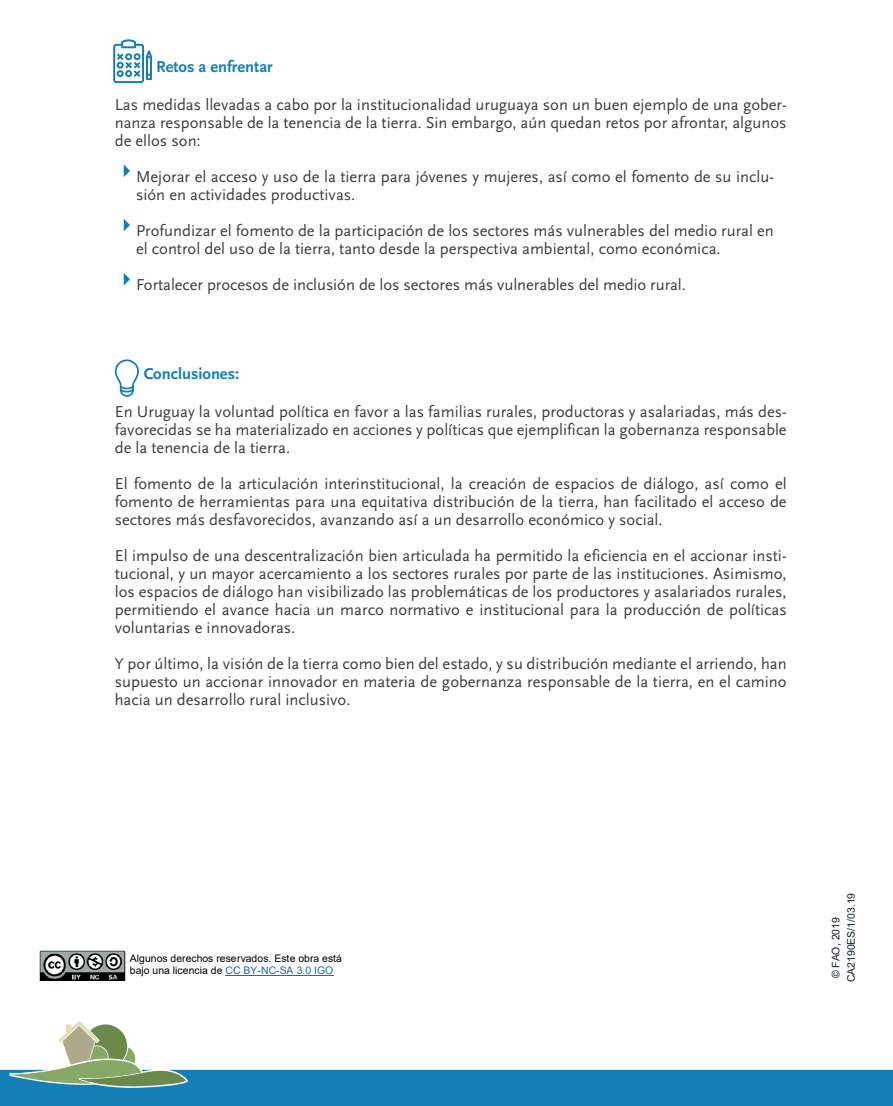
<style>
.page{position:relative;width:893px;height:1106px;background:#fff}
.page>*{position:absolute;margin:0;border:0;box-sizing:border-box;transform-origin:0 0}
.t1{font:16.5px/18px "Scala Sans Regular LF";color:#3e3e3f;text-align:justify}
.t2{font:16.5px "Scala Sans Bold LF";color:#147fb4}
.t3{font:10.5px/12.3px "Arial";color:#000001}
.t4{font:10.5px/15.5px "Arial";color:#151f26}
.s1{color:#1b6ab5}
</style>
<div class="page">
<svg style="left:0;top:1021px;width:893px;height:85px"></svg>
<svg style="left:115px;top:359px;width:24px;height:38px"></svg>
<svg style="left:124px;top:165px;width:6px;height:12px"></svg>
<svg style="left:124px;top:219px;width:6px;height:12px"></svg>
<svg style="left:124px;top:273px;width:6px;height:12px"></svg>
<svg style="left:113px;top:39px;width:39px;height:44px"></svg>
<hr style="left:226px;top:975px;width:108px;height:1px;background:#1b6ab5">
<img style="left:40px;top:950px;width:85px;height:31px">
<p class="t2" style="left:156px;top:58px;width:118px">Retos a enfrentar</p>
<p class="t1" style="left:115px;top:96px;width:673px">Las medidas llevadas a cabo por la institucionalidad uruguaya son un buen ejemplo de una gober&shy;nanza responsable de la tenencia de la tierra. Sin embargo, aún quedan retos por afrontar, algunos de ellos son:</p>
<p class="t1" style="left:136px;top:168px;width:639px">Mejorar el acceso y uso de la tierra para jóvenes y mujeres, así como el fomento de su inclu&shy;sión en actividades productivas.</p>
<p class="t1" style="left:136px;top:222px;width:639px">Profundizar el fomento de la participación de los sectores más vulnerables del medio rural en el control del uso de la tierra, tanto desde la perspectiva ambiental, como económica.</p>
<p class="t1" style="left:136px;top:276px;width:551px">Fortalecer procesos de inclusión de los sectores más vulnerables del medio rural.</p>
<p class="t2" style="left:144px;top:365px;width:97px">Conclusiones:</p>
<p class="t1" style="left:115px;top:403px;width:673px">En Uruguay la voluntad política en favor a las familias rurales, productoras y asalariadas, más des&shy;favorecidas se ha materializado en acciones y políticas que ejemplifican la gobernanza responsable de la tenencia de la tierra.</p>
<p class="t1" style="left:115px;top:475px;width:673px">El fomento de la articulación interinstitucional, la creación de espacios de diálogo, así como el fomento de herramientas para una equitativa distribución de la tierra, han facilitado el acceso de sectores más desfavorecidos, avanzando así a un desarrollo económico y social.</p>
<p class="t1" style="left:115px;top:547px;width:673px">El impulso de una descentralización bien articulada ha permitido la eficiencia en el accionar insti&shy;tucional, y un mayor acercamiento a los sectores rurales por parte de las instituciones. Asimismo, los espacios de diálogo han visibilizado las problemáticas de los productores y asalariados rurales, permitiendo el avance hacia un marco normativo e institucional para la producción de políticas voluntarias e innovadoras.</p>
<p class="t1" style="left:115px;top:655px;width:673px">Y por último, la visión de la tierra como bien del estado, y su distribución mediante el arriendo, han supuesto un accionar innovador en materia de gobernanza responsable de la tierra, en el camino hacia un desarrollo rural inclusivo.</p>
<p class="t3" style="left:130px;top:952px;width:213px">Algunos derechos reservados. Este obra está bajo una licencia de <span class="s1">CC BY-NC-SA 3.0 IGO</span></p>
<p class="t4" style="left:828px;top:982px;width:91px;text-indent:4px;rotate:-90deg">© FAO, 2019<br>CA2190ES/1/03.19</p>
</div>
